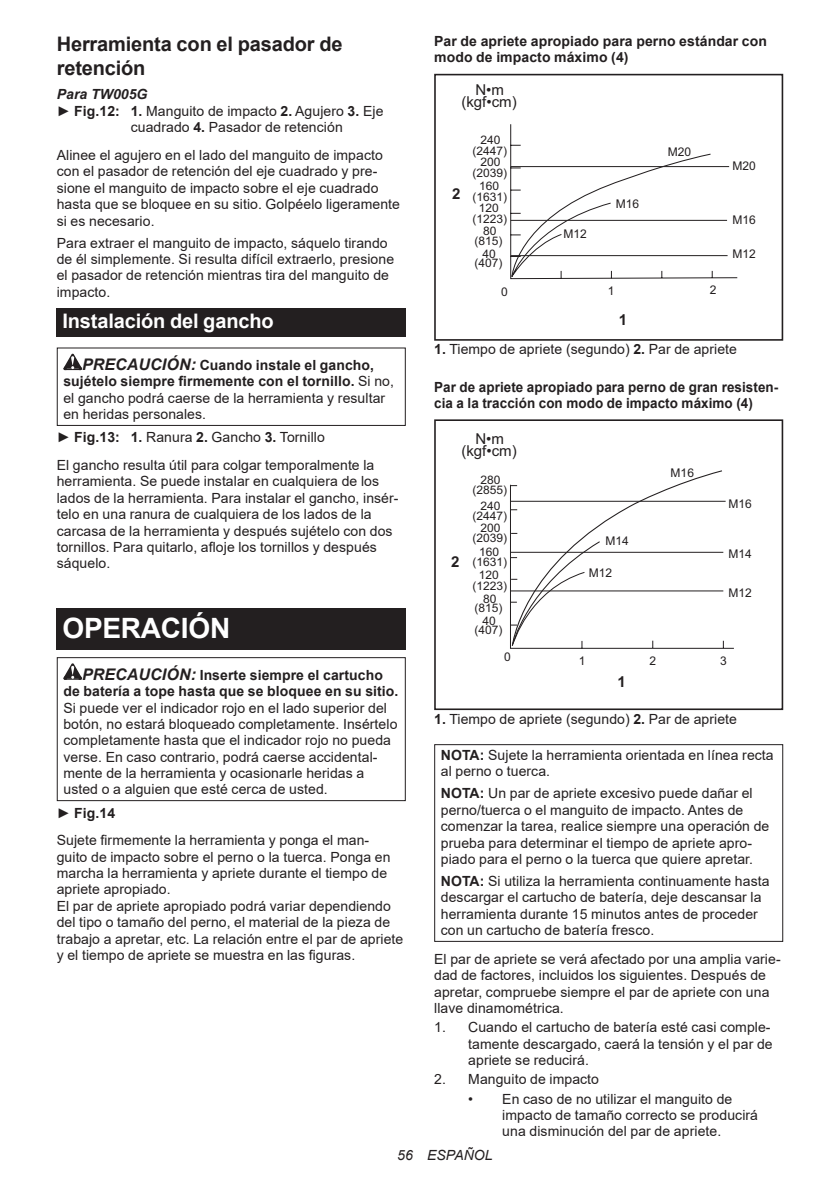
<style>
.page{position:relative;width:840px;height:1191px;background:#fff}
.page>*{position:absolute;margin:0;border:0;box-sizing:border-box;transform-origin:0 0}
.t1{font:700 28px "Arial";letter-spacing:-.01em;color:#fff}
.t2{font:700 20px/23.4px "Arial";letter-spacing:-.01em;color:#231f20}
.t3{font:700 20px "Arial";letter-spacing:-.01em;color:#fff}
.t4{font:15px "Arial";color:#231f20}
.t5{font:700 15px "Arial";color:#231f20}
.t6{font:14px/16.4px "Arial";letter-spacing:.005em;color:#231f20}
.t7{font:700 14px/16.4px "Arial";letter-spacing:.005em;color:#231f20;text-align:center}
.t8{font:700 14px/16.4px "Arial";letter-spacing:.005em;color:#231f20;scale:.96 1}
.t9{font:italic 700 14px "Arial";letter-spacing:.005em;color:#231f20}
.t10{font:italic 14px "Arial";letter-spacing:.005em;color:#231f20}
.t11{font:12px "Arial";color:#231f20}
.t12{font:11.8px/22px "Arial";color:#231f20}
.s1{font-weight:700}
.s2{font-weight:700;font-style:italic;font-size:16px}
.s3{font-style:italic;font-size:16px}
</style>
<div class="page">
<div style="left:57px;top:308px;width:348px;height:28px;background:#231f20"></div>
<svg style="left:63px;top:354px;width:19px;height:16px"></svg>
<div style="left:57px;top:347px;width:348px;height:79px;border:1px solid #231f20"></div>
<div style="left:57px;top:608px;width:348px;height:41px;background:#231f20"></div>
<svg style="left:63px;top:663px;width:19px;height:17px"></svg>
<div style="left:57px;top:657px;width:348px;height:144px;border:1px solid #231f20"></div>
<svg style="left:510px;top:124px;width:227px;height:156px"></svg>
<div style="left:434px;top:74px;width:348px;height:267px;border:2px solid #231f20"></div>
<svg style="left:510px;top:470px;width:224px;height:179px"></svg>
<div style="left:434px;top:419px;width:348px;height:291px;border:2px solid #231f20"></div>
<div style="left:434px;top:744px;width:348px;height:198px;border:1px solid #231f20"></div>
<h2 class="t2" style="left:57px;top:33px;width:287px">Herramienta con el pasador de retención</h2>
<p class="t9" style="left:57px;top:85px;width:92px">Para TW005G</p>
<p class="t6" style="left:57px;top:103px;width:328px">► <span class="s1">Fig.12: 1.</span> Manguito de impacto <span class="s1">2.</span> Agujero <span class="s1">3.</span> Eje</p>
<p class="t6" style="left:131px;top:119px;width:213px">cuadrado <span class="s1">4.</span> Pasador de retención</p>
<p class="t6" style="left:57px;top:147px;width:344px">Alinee el agujero en el lado del manguito de impacto con el pasador de retención del eje cuadrado y pre&shy;sione el manguito de impacto sobre el eje cuadrado hasta que se bloquee en su sitio. Golpéelo ligeramente si es necesario.</p>
<p class="t6" style="left:57px;top:234px;width:339px">Para extraer el manguito de impacto, sáquelo tirando de él simplemente. Si resulta difícil extraerlo, presione el pasador de retención mientras tira del manguito de impacto.</p>
<h2 class="t3" style="left:62px;top:307px;width:213px">Instalación del gancho</h2>
<p class="t6" style="left:63px;top:357px;width:332px;text-indent:19px"><span class="s2">PRECAUCIÓN:</span> <span class="s1">Cuando instale el gancho, sujételo siempre firmemente con el tornillo.</span> Si no, el gancho podrá caerse de la herramienta y resultar en heridas personales.</p>
<p class="t6" style="left:57px;top:423px;width:319px;line-height:27.8px">► <span class="s1">Fig.13: 1.</span> Ranura <span class="s1">2.</span> Gancho <span class="s1">3.</span> Tornillo<br>El gancho resulta útil para colgar temporalmente la</p>
<p class="t6" style="left:57px;top:473px;width:343px">herramienta. Se puede instalar en cualquiera de los lados de la herramienta. Para instalar el gancho, insér&shy;telo en una ranura de cualquiera de los lados de la carcasa de la herramienta y después sujételo con dos tornillos. Para quitarlo, afloje los tornillos y después sáquelo.</p>
<h1 class="t1" style="left:62px;top:608px;width:169px">OPERACIÓN</h1>
<p class="t7" style="left:63px;top:667px;width:336px"><span class="s3">PRECAUCIÓN:</span> Inserte siempre el cartucho<br>de batería a tope hasta que se bloquee en su sitio.</p>
<p class="t6" style="left:63px;top:699px;width:335px">Si puede ver el indicador rojo en el lado superior del botón, no estará bloqueado completamente. Insértelo completamente hasta que el indicador rojo no pueda verse. En caso contrario, podrá caerse accidental&shy;mente de la herramienta y ocasionarle heridas a usted o a alguien que esté cerca de usted.</p>
<p class="t6" style="left:57px;top:798px;width:314px;line-height:27.8px">► <span class="s1">Fig.14<br></span>Sujete firmemente la herramienta y ponga el man-</p>
<p class="t6" style="left:57px;top:848px;width:348px">guito de impacto sobre el perno o la tuerca. Ponga en marcha la herramienta y apriete durante el tiempo de apriete apropiado.<br>El par de apriete apropiado podrá variar dependiendo del tipo o tamaño del perno, el material de la pieza de trabajo a apretar, etc. La relación entre el par de apriete y el tiempo de apriete se muestra en las figuras.</p>
<p class="t7" style="left:434px;top:33px;width:334px;text-align:left">Par de apriete apropiado para perno estándar con modo de impacto máximo (4)</p>
<p class="t4" style="left:475px;top:79px;width:30px">N•m</p>
<p class="t4" style="left:461px;top:91px;width:57px">(kgf•cm)</p>
<p class="t5" style="left:452px;top:183px;width:10px">2</p>
<p class="t12" style="left:480px;top:129px;width:22px">240<br>200</p>
<p class="t12" style="left:478px;top:175px;width:22px">160<br>120</p>
<p class="t12" style="left:482px;top:220px;width:15px">80<br>40</p>
<p class="t12" style="left:472px;top:139px;width:36px">(2447) (2039)</p>
<p class="t12" style="left:472px;top:185px;width:36px">(1631) (1223) (815) (407)</p>
<p class="t11" style="left:501px;top:283px;width:8px">0</p>
<p class="t11" style="left:563px;top:225px;width:25px">M12</p>
<p class="t11" style="left:615px;top:195px;width:25px">M16</p>
<p class="t11" style="left:667px;top:143px;width:25px">M20</p>
<p class="t11" style="left:607px;top:282px;width:8px">1</p>
<p class="t11" style="left:709px;top:281px;width:8px">2</p>
<p class="t5" style="left:618px;top:309px;width:10px">1</p>
<p class="t11" style="left:732px;top:158px;width:25px">M20</p>
<p class="t11" style="left:732px;top:211px;width:25px">M16</p>
<p class="t11" style="left:732px;top:246px;width:25px">M12</p>
<p class="t6" style="left:434px;top:341px;width:304px"><span class="s1">1.</span> Tiempo de apriete (segundo) <span class="s1">2.</span> Par de apriete</p>
<p class="t8" style="left:434px;top:379px;width:360px">Par de apriete apropiado para perno de gran resisten&shy;cia a la tracción con modo de impacto máximo (4)</p>
<p class="t4" style="left:461px;top:440px;width:57px">(kgf•cm)</p>
<p class="t4" style="left:475px;top:428px;width:30px">N•m</p>
<p class="t5" style="left:450px;top:551px;width:10px">2</p>
<p class="t12" style="left:480px;top:469px;width:22px">280</p>
<p class="t12" style="left:472px;top:504px;width:36px">(2447) (2039)</p>
<p class="t12" style="left:472px;top:550px;width:36px;line-height:24px">(1631) (1223)</p>
<p class="t12" style="left:474px;top:597px;width:30px">(815) (407)</p>
<p class="t12" style="left:472px;top:478px;width:36px">(2855)</p>
<p class="t12" style="left:480px;top:494px;width:22px">240<br>200</p>
<p class="t12" style="left:478px;top:540px;width:22px;line-height:23px;text-align:center">160<br>120<br>80<br>40</p>
<p class="t11" style="left:605px;top:532px;width:25px">M14</p>
<p class="t11" style="left:588px;top:564px;width:25px">M12</p>
<p class="t11" style="left:670px;top:464px;width:25px">M16</p>
<p class="t11" style="left:728px;top:495px;width:25px">M16</p>
<p class="t11" style="left:728px;top:545px;width:25px">M14</p>
<p class="t11" style="left:728px;top:585px;width:25px">M12</p>
<p class="t11" style="left:504px;top:649px;width:8px">0</p>
<p class="t11" style="left:578px;top:652px;width:8px">1</p>
<p class="t11" style="left:649px;top:652px;width:8px">2</p>
<p class="t11" style="left:719px;top:652px;width:8px">3</p>
<p class="t5" style="left:617px;top:671px;width:10px">1</p>
<p class="t6" style="left:434px;top:710px;width:304px"><span class="s1">1.</span> Tiempo de apriete (segundo) <span class="s1">2.</span> Par de apriete</p>
<p class="t6" style="left:440px;top:747px;width:334px"><span class="s1">NOTA:</span> Sujete la herramienta orientada en línea recta al perno o tuerca.</p>
<p class="t6" style="left:440px;top:785px;width:330px"><span class="s1">NOTA:</span> Un par de apriete excesivo puede dañar el perno/tuerca o el manguito de impacto. Antes de comenzar la tarea, realice siempre una operación de prueba para determinar el tiempo de apriete apro&shy;piado para el perno o la tuerca que quiere apretar.</p>
<p class="t6" style="left:440px;top:873px;width:330px"><span class="s1">NOTA:</span> Si utiliza la herramienta continuamente hasta descargar el cartucho de batería, deje descansar la herramienta durante 15 minutos antes de proceder con un cartucho de batería fresco.</p>
<p class="t6" style="left:434px;top:950px;width:348px">El par de apriete se verá afectado por una amplia varie&shy;dad de factores, incluidos los siguientes. Después de apretar, compruebe siempre el par de apriete con una llave dinamométrica.</p>
<p class="t6" style="left:468px;top:1019px;width:306px;text-indent:-34px">1. Cuando el cartucho de batería esté casi comple&shy;tamente descargado, caerá la tensión y el par de apriete se reducirá.</p>
<p class="t6" style="left:434px;top:1071px;width:166px">2. Manguito de impacto</p>
<p class="t6" style="left:502px;top:1090px;width:257px;text-indent:-34px">• En caso de no utilizar el manguito de impacto de tamaño correcto se producirá una disminución del par de apriete.</p>
<p class="t10" style="left:397px;top:1146px;width:97px">56 ESPAÑOL</p>
</div>
